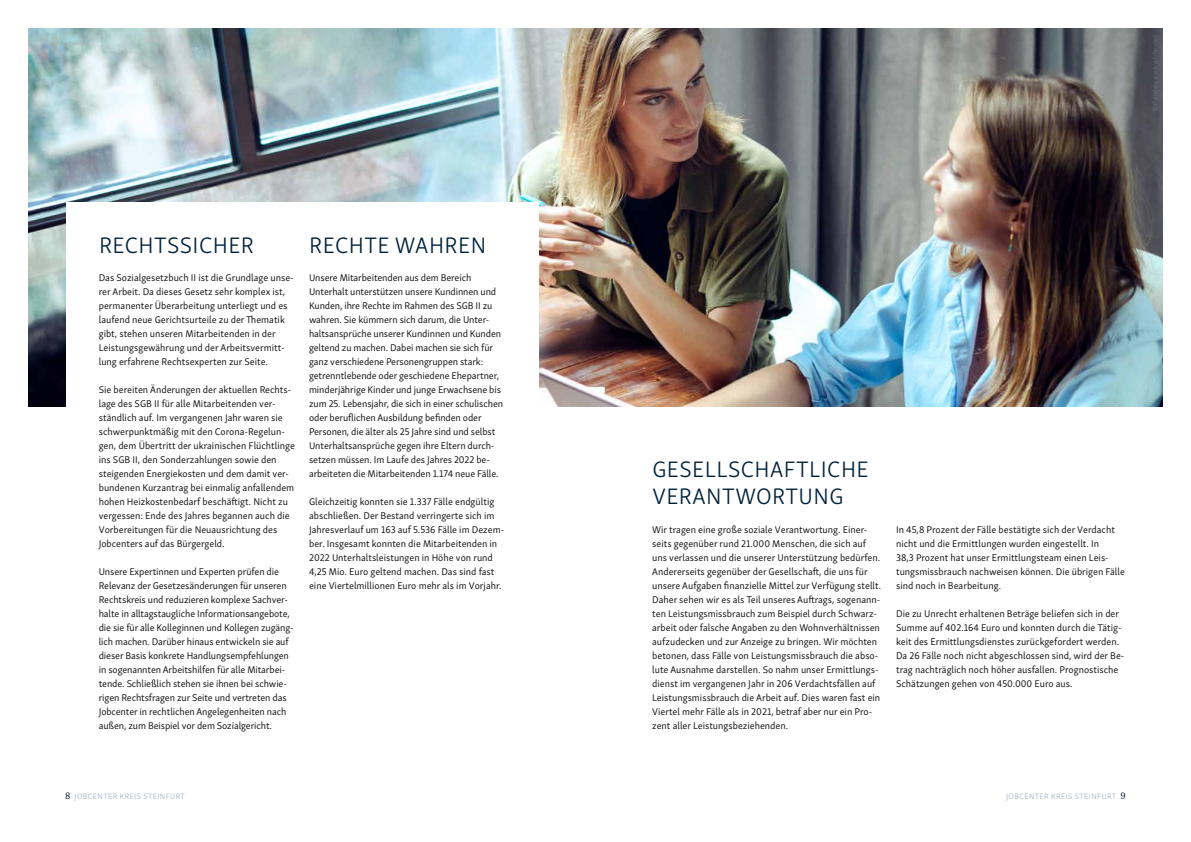
<style>
.page{position:relative;width:1191px;height:842px;background:#fff}
.page>*{position:absolute;margin:0;border:0;box-sizing:border-box;transform-origin:0 0}
.t1{font:300 23px/27.6px "Skolar Sans Latn";letter-spacing:.02em;color:#00213a}
.t2{font:10px/14px "Skolar Sans Latn";color:#151616}
.t3{font:300 8px "Skolar Sans Latn";letter-spacing:.05em;color:#9dafc5}
.s1{font-family:"Bagatela";font-weight:400;font-size:10px;color:#00213a}
</style>
<div class="page">
<img style="left:28px;top:28px;width:1134px;height:379px">
<div style="left:66px;top:202px;width:472px;height:549px;background:#fff"></div>
<h1 class="t1" style="left:99px;top:229px;width:157px">RECHTSSICHER</h1>
<p class="t2" style="left:99px;top:269px;width:196px">Das Sozialgesetzbuch II ist die Grundlage unse&shy;rer Arbeit. Da dieses Gesetz sehr komplex ist, permanenter Überarbeitung unterliegt und es laufend neue Gerichtsurteile zu der Thematik gibt, stehen unseren Mitarbeitenden in der Leistungsgewährung und der Arbeitsvermitt&shy;lung erfahrene Rechtsexperten zur Seite.</p>
<p class="t2" style="left:99px;top:381px;width:198px">Sie bereiten Änderungen der aktuellen Rechts&shy;lage des SGB II für alle Mitarbeitenden ver&shy;ständlich auf. Im vergangenen Jahr waren sie schwerpunktmäßig mit den Corona-Regelun&shy;gen, dem Übertritt der ukrainischen Flüchtlinge ins SGB II, den Sonderzahlungen sowie den steigenden Energiekosten und dem damit ver&shy;bundenen Kurzantrag bei einmalig anfallendem hohen Heizkostenbedarf beschäftigt. N icht zu vergessen: Ende des Jahres begannen auch die Vorbereitungen für die Neuausrichtung des Jobcenters auf das Bürgergeld.</p>
<p class="t2" style="left:99px;top:563px;width:196px">Unsere Expertinnen und Experten prüfen die Relevanz der Gesetzesänderungen für unseren Rechtskreis und reduzieren komplexe Sachver&shy;halte in alltagstaugliche Informationsangebote, die sie für alle Kolleginnen und Kollegen zugäng&shy;lich machen. Darüber hinaus entwickeln sie auf dieser Basis konkrete Handlungsempfehlungen in sogenannten Arbeitshilfen für alle Mitarbei&shy;tende. Schließlich stehen sie ihnen bei schwie&shy;rigen Rechtsfragen zur Seite und vertreten das Jobcenter in rechtlichen Angelegenheiten nach außen, zum Beispiel vor dem Sozialgericht.</p>
<h1 class="t1" style="left:309px;top:229px;width:178px">RECHTE WAHREN</h1>
<p class="t2" style="left:309px;top:269px;width:195px">Unsere Mitarbeitenden aus dem Bereich Unterhalt unterstützen unsere Kundinnen und Kunden, ihre Rechte im Rahmen des SGB II zu wahren. Sie kümmern sich darum, die Unter&shy;haltsansprüche unserer Kundinnen und Kunden geltend zu machen. Dabei machen sie sich für ganz verschiedene Personengruppen stark: getrenntlebende oder geschiedene Ehepartner, minderjährige Kinder und junge Erwachsene bis zum 25. Lebensjahr, die sich in einer schulischen oder beruflichen Ausbildung befinden oder Personen, die älter als 25 Jahre sind und selbst Unterhaltsansprüche gegen ihre Eltern durch&shy;setzen müssen. Im Laufe des Jahres 2022 be&shy;arbeiteten die Mitarbeitenden 1.174 neue Fälle.</p>
<p class="t2" style="left:309px;top:493px;width:197px">Gleichzeitig konnten sie 1.337 Fälle endgültig abschließen. Der Bestand verringerte sich im Jahresverlauf um 163 auf 5.536 Fälle im Dezem&shy;ber. Insgesamt konnten die Mitarbeitenden in 2022 Unterhaltsleistungen in Höhe von rund 4,25 Mio. Euro geltend machen. Das sind fast eine Viertelmillionen Euro mehr als im Vorjahr.</p>
<h1 class="t1" style="left:652px;top:453px;width:218px">GESELLSCHAFTLICHE<br>VERANTWORTUNG</h1>
<p class="t2" style="left:652px;top:521px;width:230px">Wir tragen eine große soziale Verantwortung. Einer&shy;seits gegenüber rund 21.000 Menschen, die sich auf uns verlassen und die unserer Unterstützung bedürfen.<br>Andererseits gegenüber der Gesellschaft, die uns für unsere Aufgaben finanzielle Mittel zur Verfügung stellt.<br>Daher sehen wir es als Teil unseres Auftrags, sogenann&shy;ten Leistungsmissbrauch zum Beispiel durch Schwarz&shy;arbeit oder falsche Angaben zu den Wohnverhältnissen aufzudecken und zur Anzeige zu bringen. Wir möchten betonen, dass Fälle von Leistungsmissbrauch die abso&shy;lute Ausnahme darstellen. So nahm unser Ermittlungs&shy;dienst im vergangenen Jahr in 206 Verdachtsfällen auf Leistungsmissbrauch die Arbeit auf. Dies waren fast ein Viertel mehr Fälle als in 2021, betraf aber nur ein Pro&shy;zent aller Leistungsbeziehenden.</p>
<p class="t2" style="left:896px;top:521px;width:230px">In 45,8 Prozent der Fälle bestätigte sich der Verdacht nicht und die Ermittlungen wurden eingestellt. In<br>38,3 Prozent hat unser Ermittlungsteam einen Leis&shy;tungsmissbrauch nachweisen können. Die übrigen Fälle sind noch in Bearbeitung.</p>
<p class="t2" style="left:896px;top:605px;width:230px">Die zu Unrecht erhaltenen Beträge beliefen sich in der Summe auf 402.164 Euro und konnten durch die Tätig&shy;keit des Ermittlungsdienstes zurückgefordert werden.<br>Da 26 Fälle noch nicht abgeschlossen sind, wird der Be&shy;trag nachträglich noch höher ausfallen. Prognostische Schätzungen gehen von 450.000 Euro aus.</p>
<p class="t3" style="left:65px;top:790px;width:121px"><span class="s1">8</span> JOBCENTER KREIS STEINFURT</p>
<p class="t3" style="left:1006px;top:790px;width:121px">JOBCENTER KREIS STEINFURT <span class="s1">9</span></p>
</div>
